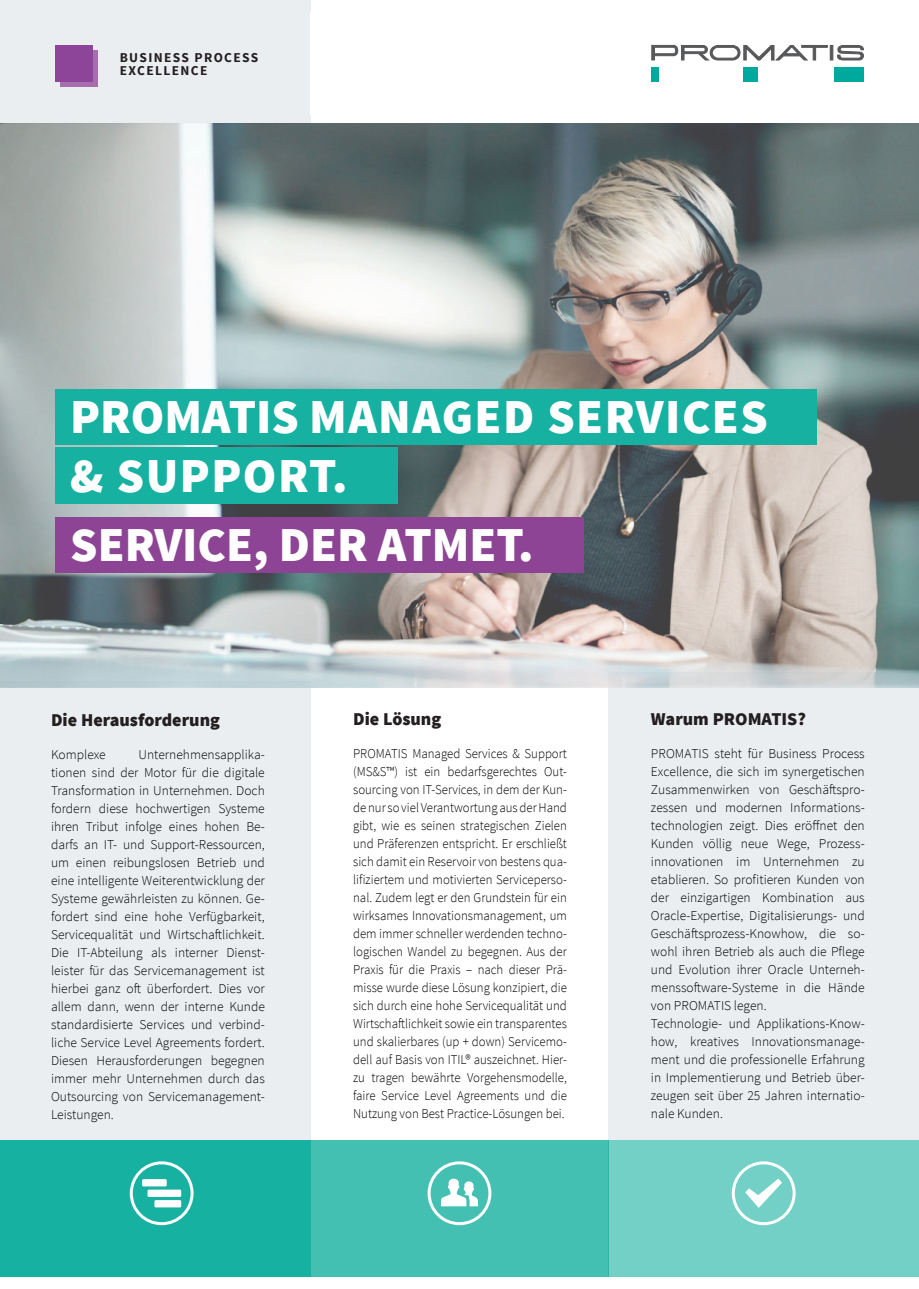
<style>
.page{position:relative;width:919px;height:1289px;background:#fff}
.page>*{position:absolute;margin:0;border:0;box-sizing:border-box;transform-origin:0 0}
.t1{font:900 48.6px/58.8px "Source Sans Pro";letter-spacing:.03em;color:#fff}
.t2{font:900 48.6px "Source Sans Pro";letter-spacing:.005em;color:#fff}
.t3{font:900 18px "Source Sans Pro";color:#231f20}
.t4{font:300 13.5px/18px "Source Sans Pro";color:#000;text-align:justify}
.t5{font:300 13.5px/18px "Source Sans Pro";color:#000;text-align:justify;scale:.95 1}
.t6{font:700 13.5px/13.5px "Source Sans Pro";letter-spacing:.1em;color:#231f20}
</style>
<div class="page">
<div style="left:0;top:681px;width:310px;height:459px;background:#ebeef1"></div>
<div style="left:608px;top:672px;width:310px;height:468px;background:#ebeef1"></div>
<div style="left:0;top:0;width:310px;height:124px;background:#ebeef1"></div>
<img style="left:0;top:123px;width:918px;height:564px">
<div style="left:651px;top:67px;width:7px;height:15px;background:#00a99d"></div>
<div style="left:743px;top:67px;width:15px;height:15px;background:#00a99d"></div>
<div style="left:833px;top:67px;width:30px;height:15px;background:#00a99d"></div>
<svg style="left:651px;top:45px;width:212px;height:16px"></svg>
<div style="left:0;top:1140px;width:310px;height:136px;background:#16b1a1"></div>
<div style="left:310px;top:1140px;width:298px;height:136px;background:#44c0b3"></div>
<div style="left:55px;top:517px;width:528px;height:55px;background:#8d4495"></div>
<div style="left:608px;top:1140px;width:310px;height:136px;background:#73d0c6"></div>
<div style="left:142px;top:1179px;width:25px;height:7px;background:#fff"></div>
<div style="left:147px;top:1189px;width:34px;height:7px;background:#fff"></div>
<div style="left:154px;top:1200px;width:27px;height:7px;background:#fff"></div>
<div style="left:130px;top:1161px;width:63px;height:64px;border:3px solid #fff;border-radius:50%"></div>
<div style="left:731px;top:1161px;width:64px;height:64px;border:3px solid #fff;border-radius:50%"></div>
<div style="left:427px;top:1161px;width:64px;height:64px;border:3px solid #fff;border-radius:50%"></div>
<svg style="left:440px;top:1178px;width:38px;height:28px"></svg>
<svg style="left:745px;top:1178px;width:37px;height:29px"></svg>
<div style="left:61px;top:50px;width:37px;height:37px;background:#a76eae"></div>
<div style="left:55px;top:45px;width:37px;height:37px;background:#8d4599"></div>
<div style="left:55px;top:389px;width:761px;height:55px;background:#16b1a1"></div>
<div style="left:55px;top:448px;width:343px;height:56px;background:#16b1a1"></div>
<p class="t6" style="left:120px;top:52px;width:140px">BUSINESS PROCESS<br>EXCELLENCE</p>
<h1 class="t1" style="left:70px;top:390px;width:699px">PROMATIS MANAGED SERVICES &amp; SUPPORT.</h1>
<h1 class="t2" style="left:70px;top:525px;width:465px">SERVICE, DER ATMET.</h1>
<h2 class="t3" style="left:51px;top:712px;width:170px">Die Herausforderung</h2>
<p class="t4" style="left:51px;top:746px;width:56px">Komplexe</p>
<p class="t4" style="left:51px;top:746px;width:215px;text-indent:87px">Unternehmensapplika&shy;tionen sind der Motor für die digitale Transformation in Unternehmen. Doch fordern diese hochwertigen Systeme ihren Tribut infolge eines hohen Be&shy;darfs an IT- und Support-Ressourcen, um einen reibungslosen Betrieb und eine intelligente Weiterentwicklung der Systeme gewährleisten zu können. Ge&shy;fordert sind eine hohe Verfügbarkeit, Servicequalität und Wirtschaftlichkeit.<br>Die IT-Abteilung als interner Dienst&shy;leister für das Servicemanagement ist hierbei ganz oft überfordert. Dies vor allem dann, wenn der interne Kunde standardisierte Services und verbind&shy;liche Service Level Agreements fordert.<br>Diesen Herausforderungen begegnen immer mehr Unternehmen durch das Outsourcing von Servicemanagement-Leistungen.</p>
<h2 class="t3" style="left:353px;top:711px;width:90px">Die Lösung</h2>
<p class="t5" style="left:353px;top:745px;width:226px">PROMATIS Managed Services &amp; Support (MS&amp;S™) ist ein bedarfsgerechtes Out&shy;sourcing von IT-Services, in dem der Kun&shy;de nur so viel Verantwortung aus der Hand gibt, wie es seinen strategischen Zielen und Präferenzen entspricht. Er erschließt sich damit ein Reservoir von bestens qua&shy;lifiziertem und motivierten Serviceperso&shy;nal. Zudem legt er den Grundstein für ein wirksames Innovationsmanagement, um dem immer schneller werdenden techno&shy;logischen Wandel zu begegnen. Aus der Praxis für die Praxis – nach dieser Prä&shy;misse wurde diese Lösung konzipiert, die sich durch eine hohe Servicequalität und Wirtschaftlichkeit sowie ein transparentes und skalierbares (up + down) Servicemo&shy;dell auf Basis von ITIL® auszeichnet. Hier&shy;zu tragen bewährte Vorgehensmodelle, faire Service Level Agreements und die Nutzung von Best Practice-Lösungen bei.</p>
<h2 class="t3" style="left:651px;top:711px;width:157px">Warum PROMATIS?</h2>
<p class="t4" style="left:651px;top:745px;width:215px;text-align:left">PROMATIS steht für Business Process Excellence, die sich im synergetischen Zusammenwirken von Geschäftspro&shy;zessen und modernen Informations&shy;technologien zeigt. Dies eröffnet den Kunden völlig neue Wege, Prozess&shy;innovationen im Unternehmen zu etablieren. So profitieren Kunden von der einzigartigen Kombination aus Oracle-Expertise, Digitalisierungs- und Geschäftsprozess-Knowhow, die so&shy;wohl ihren Betrieb als auch die Pflege und Evolution ihrer Oracle Unterneh&shy;menssoftware-Systeme in die Hände von PROMATIS legen.<br>Technologie- und Applikations-Know&shy;how, kreatives Innovationsmanage&shy;ment und die professionelle Erfahrung in Implementierung und Betrieb über&shy;zeugen seit über 25 Jahren internatio&shy;nale Kunden.</p>
</div>
